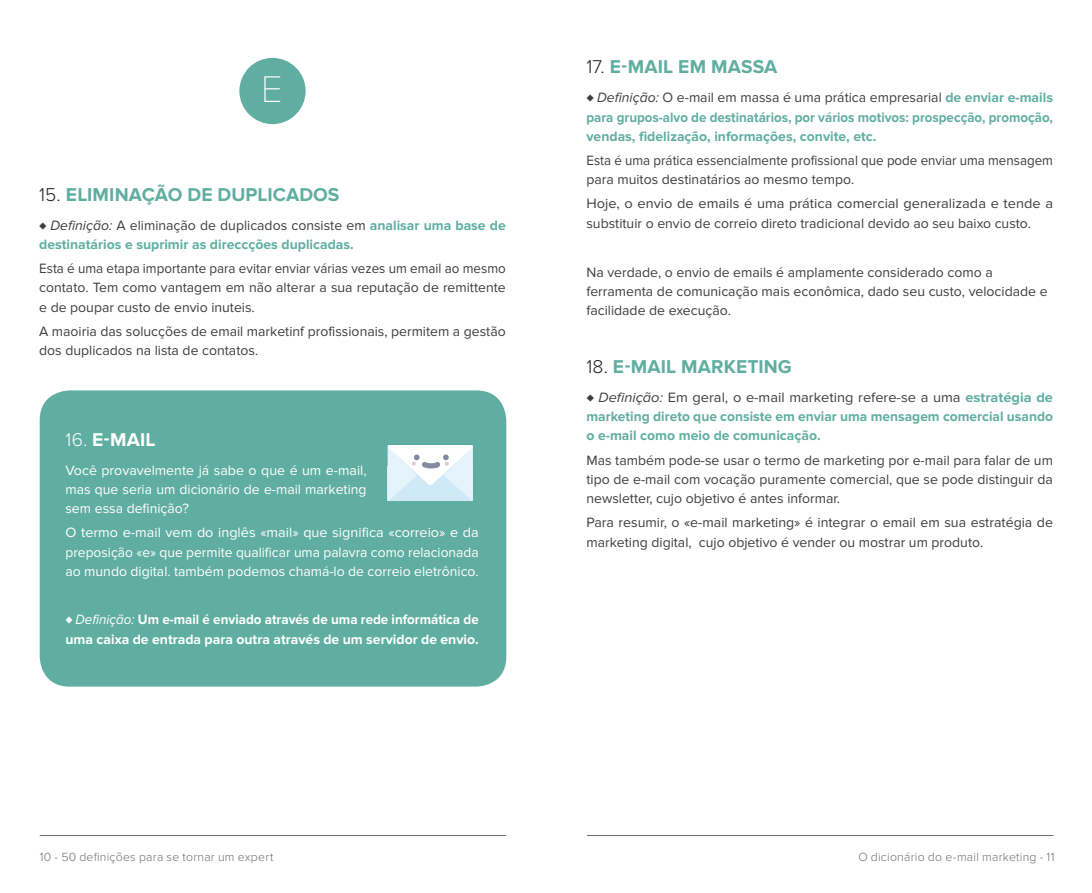
<style>
.page{position:relative;width:1092px;height:893px;background:#fff}
.page>*{position:absolute;margin:0;border:0;box-sizing:border-box;transform-origin:0 0}
.t1{font:100 38.5px "Proxima Nova T";color:#fff}
.t2{font:700 19.25px "Proxima Nova";letter-spacing:.005em;color:#60aea1}
.t3{font:700 19.25px "Proxima Nova";color:#fff}
.t4{font:14px/19.2px "Proxima Nova";color:#3e3e3f}
.t5{font:700 14px/19.2px "Proxima Nova";color:#60aea1}
.t6{font:14px/19.2px "Proxima Nova";color:#fff;text-align:justify}
.t7{font:14px/19.2px "Proxima Nova";color:#3e3e3f;text-align:justify;scale:.95 1}
.t8{font:700 14px/19.2px "Proxima Nova";color:#60aea1;text-align:justify;scale:1.04 1}
.t9{font:14px/19.2px "Proxima Nova";color:#3e3e3f;scale:1.04 1}
.t10{font:700 14px/19.2px "Proxima Nova";color:#fff;scale:.96 1}
.t11{font:300 12.25px "Proxima Nova";letter-spacing:.02em;color:#6c6d70}
.s1{font-weight:300;color:#231f20}
.s2{font-weight:400;font-style:italic;color:#3e3e3f}
.s3{font-weight:400;color:#3e3e3f}
.s4{font-weight:300}
.s5{font-weight:400;font-style:italic}
</style>
<div class="page">
<hr style="left:40px;top:835px;width:466px;height:1px;background:#6c6d70">
<hr style="left:587px;top:835px;width:466px;height:1px;background:#6c6d70">
<div style="left:40px;top:390px;width:466px;height:297px;background:#60aea1;border-radius:30px"></div>
<svg style="left:387px;top:445px;width:86px;height:56px;background:#e4f0f8"></svg>
<div style="left:239px;top:58px;width:66px;height:66px;background:#60aea1;border-radius:50%"></div>
<h1 class="t1" style="left:261px;top:67px;width:23px">E</h1>
<h2 class="t2" style="left:39px;top:183px;width:302px"><span class="s1">15.</span> ELIMINAÇÃO DE DUPLICADOS</h2>
<p class="t5" style="left:39px;top:216px;width:468px"><span class="s2">♦ Definição:</span> <span class="s3">A eliminação de duplicados consiste em</span> analisar uma base de destinatários e suprimir as direccções duplicadas.</p>
<p class="t7" style="left:39px;top:259px;width:492px">Esta é uma etapa importante para evitar enviar várias vezes um email ao mesmo contato. Tem como vantagem em não alterar a sua reputação de remittente e de poupar custo de envio inuteis.</p>
<p class="t4" style="left:39px;top:322px;width:468px">A maoiria das solucções de email marketinf profissionais, permitem a gestão dos duplicados na lista de contatos.</p>
<h2 class="t3" style="left:65px;top:428px;width:92px"><span class="s4">16.</span> E-MAIL</h2>
<p class="t6" style="left:65px;top:461px;width:303px">Você provavelmente já sabe o que é um e-mail, mas que seria um dicionário de e-mail marketing sem essa definição?</p>
<p class="t6" style="left:65px;top:523px;width:415px">O termo e-mail vem do inglês «mail» que significa «correio» e da preposição «e» que permite qualificar uma palavra como relacionada ao mundo digital. também podemos chamá-lo de correio eletrônico.</p>
<p class="t10" style="left:65px;top:610px;width:432px"><span class="s5">♦ Definição:</span> Um e-mail é enviado através de uma rede informática de uma caixa de entrada para outra através de um servidor de envio.</p>
<h2 class="t2" style="left:586px;top:56px;width:192px"><span class="s1">17.</span> E-MAIL EM MASSA</h2>
<p class="t5" style="left:586px;top:88px;width:468px;text-align:justify"><span class="s2">♦ Definição:</span> <span class="s3">O e-mail em massa é uma prática empresarial</span> de enviar e-mails para grupos-alvo de destinatários, por vários motivos: prospecção, promoção, vendas, fidelização, informações, convite, etc.</p>
<p class="t7" style="left:586px;top:151px;width:492px">Esta é uma prática essencialmente profissional que pode enviar uma mensagem para muitos destinatários ao mesmo tempo.</p>
<p class="t9" style="left:586px;top:194px;width:450px">Hoje, o envio de emails é uma prática comercial generalizada e tende a substituir o envio de correio direto tradicional devido ao seu baixo custo.</p>
<p class="t4" style="left:586px;top:263px;width:462px">Na verdade, o envio de emails é amplamente considerado como a ferramenta de comunicação mais econômica, dado seu custo, velocidade e facilidade de execução.</p>
<h2 class="t2" style="left:586px;top:355px;width:207px"><span class="s1">18.</span> E-MAIL MARKETING</h2>
<p class="t8" style="left:586px;top:388px;width:450px"><span class="s2">♦ Definição:</span> <span class="s3">Em geral, o e-mail marketing refere-se a uma</span> estratégia de marketing direto que consiste em enviar uma mensagem comercial usando o e-mail como meio de comunicação.</p>
<p class="t4" style="left:586px;top:450px;width:468px;text-align:justify">Mas também pode-se usar o termo de marketing por e-mail para falar de um tipo de e-mail com vocação puramente comercial, que se pode distinguir da newsletter, cujo objetivo é antes informar.</p>
<p class="t4" style="left:586px;top:513px;width:468px">Para resumir, o «e-mail marketing» é integrar o email em sua estratégia de marketing digital, cujo objetivo é vender ou mostrar um produto.</p>
<p class="t11" style="left:40px;top:850px;width:235px">10 - 50 definições para se tornar um expert</p>
<p class="t11" style="left:858px;top:850px;width:198px">O dicionário do e-mail marketing - 11</p>
</div>
